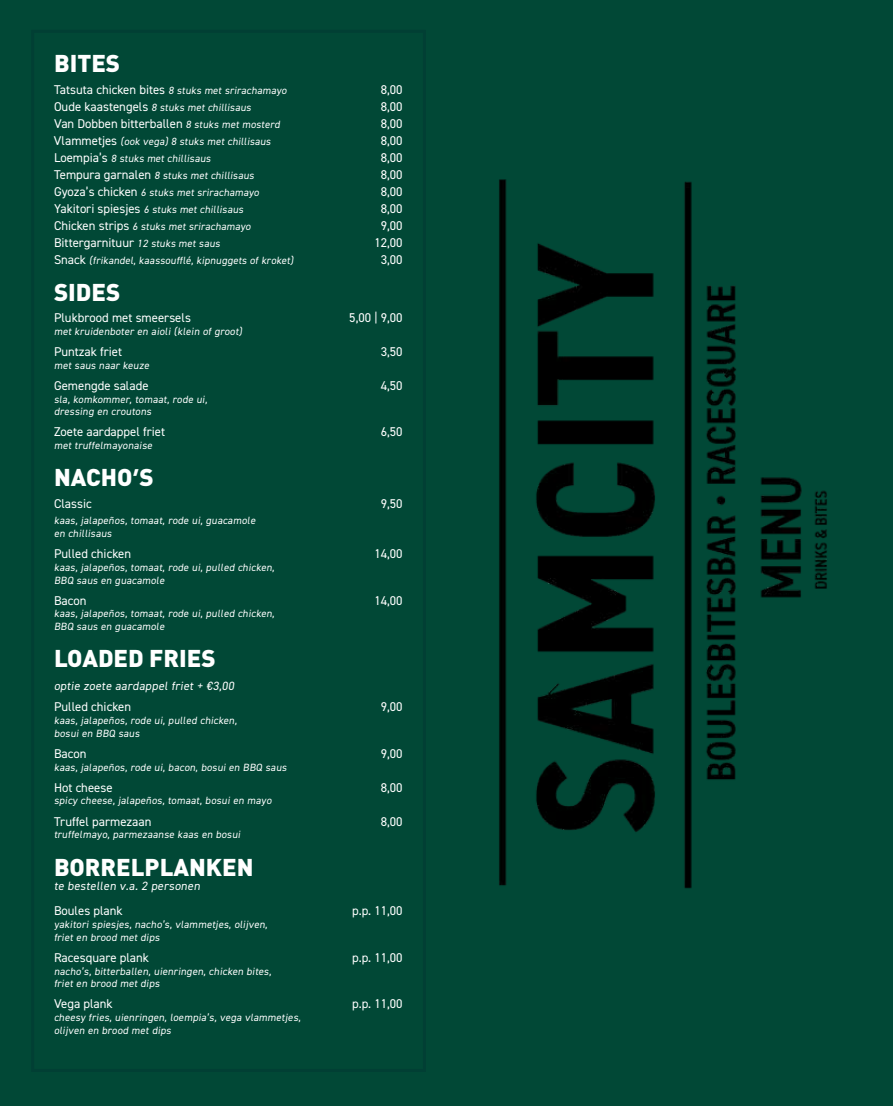
<style>
.page{position:relative;width:893px;height:1106px;background:#014836}
.page>*{position:absolute;margin:0;border:0;box-sizing:border-box;transform-origin:0 0}
.t1{font:900 24px "DINOT";color:#fff}
.t2{font:12.75px "DIN2014";color:#fff}
.t3{font:12px "DIN2014";color:#fff}
.t4{font:10.5px/12.6px "DIN2014";letter-spacing:.025em;color:#fff}
.s1{font-size:12.75px}
.s2{font-size:10.5px}
.s3{font-family:"Avenir"}
</style>
<div class="page">
<img style="left:471px;top:85px;width:386px;height:893px">
<div style="left:31px;top:30px;width:395px;height:1041px;border:3px solid #013f34"></div>
<h1 class="t1" style="left:54px;top:44px;width:68px">BITES</h1>
<p class="t4" style="left:54px;top:83px;width:236px"><span class="s1">Tatsuta chicken bites</span> 8 stuks met srirachamayo</p>
<p class="t2" style="left:381px;top:81px;width:23px">8,00</p>
<p class="t4" style="left:54px;top:100px;width:200px"><span class="s1">Oude kaastengels</span> 8 stuks met chillisaus</p>
<p class="t2" style="left:381px;top:98px;width:23px">8,00</p>
<p class="t2" style="left:54px;top:115px;width:229px">Van Dobben bitterballen <span class="s2">8 stuks met mosterd</span></p>
<p class="t2" style="left:381px;top:115px;width:23px">8,00</p>
<p class="t4" style="left:54px;top:134px;width:220px"><span class="s1">Vlammetjes</span> (ook vega) 8 stuks met chillisaus</p>
<p class="t2" style="left:381px;top:132px;width:23px">8,00</p>
<p class="t4" style="left:54px;top:151px;width:160px"><span class="s1">Loempia’s</span> 8 stuks met chillisaus</p>
<p class="t2" style="left:381px;top:149px;width:23px">8,00</p>
<p class="t4" style="left:54px;top:168px;width:203px"><span class="s1">Tempura garnalen</span> 8 stuks met chillisaus</p>
<p class="t2" style="left:381px;top:166px;width:23px">8,00</p>
<p class="t4" style="left:54px;top:185px;width:208px"><span class="s1">Gyoza’s chicken</span> 6 stuks met srirachamayo</p>
<p class="t2" style="left:381px;top:183px;width:23px">8,00</p>
<p class="t4" style="left:54px;top:202px;width:193px"><span class="s1">Yakitori spiesjes</span> 6 stuks met chillisaus</p>
<p class="t2" style="left:381px;top:200px;width:23px">8,00</p>
<p class="t4" style="left:54px;top:219px;width:200px"><span class="s1">Chicken strips</span> 6 stuks met srirachamayo</p>
<p class="t2" style="left:381px;top:217px;width:23px">9,00</p>
<p class="t2" style="left:54px;top:234px;width:169px">Bittergarnituur <span class="s2">12 stuks met saus</span></p>
<p class="t2" style="left:374px;top:234px;width:30px">12,00</p>
<p class="t4" style="left:54px;top:253px;width:243px"><span class="s1">Snack</span> (frikandel, kaassoufflé, kipnuggets of kroket)</p>
<p class="t2" style="left:381px;top:251px;width:23px">3,00</p>
<h1 class="t1" style="left:54px;top:273px;width:68px">SIDES</h1>
<p class="t2" style="left:54px;top:310px;width:138px">Plukbrood met smeersels</p>
<p class="t2" style="left:349px;top:310px;width:55px">5,00 | 9,00</p>
<p class="t4" style="left:54px;top:325px;width:192px">met kruidenboter en aioli (klein of groot)</p>
<p class="t2" style="left:54px;top:344px;width:70px">Puntzak friet</p>
<p class="t2" style="left:381px;top:344px;width:23px">3,50</p>
<p class="t4" style="left:54px;top:358px;width:98px">met saus naar keuze</p>
<p class="t2" style="left:54px;top:377px;width:96px">Gemengde salade</p>
<p class="t2" style="left:381px;top:377px;width:23px">4,50</p>
<p class="t4" style="left:54px;top:392px;width:157px">sla, komkommer, tomaat, rode ui, dressing en croutons</p>
<p class="t2" style="left:54px;top:424px;width:113px">Zoete aardappel friet</p>
<p class="t2" style="left:381px;top:424px;width:23px">6,50</p>
<p class="t4" style="left:54px;top:439px;width:102px">met truffelmayonaise</p>
<h1 class="t1" style="left:54px;top:458px;width:101px">NACHO<span class="s3">’</span>S</h1>
<p class="t2" style="left:54px;top:495px;width:39px">Classic</p>
<p class="t2" style="left:381px;top:495px;width:23px">9,50</p>
<p class="t4" style="left:54px;top:514px;width:205px">kaas, jalapeños, tomaat, rode ui, guacamole en chillisaus</p>
<p class="t2" style="left:54px;top:546px;width:79px">Pulled chicken</p>
<p class="t2" style="left:374px;top:546px;width:30px">14,00</p>
<p class="t4" style="left:54px;top:561px;width:224px">kaas, jalapeños, tomaat, rode ui, pulled chicken,<br>BBQ saus en guacamole</p>
<p class="t2" style="left:54px;top:592px;width:34px">Bacon</p>
<p class="t2" style="left:374px;top:592px;width:30px">14,00</p>
<p class="t4" style="left:54px;top:607px;width:224px">kaas, jalapeños, tomaat, rode ui, pulled chicken,<br>BBQ saus en guacamole</p>
<h1 class="t1" style="left:54px;top:639px;width:163px">LOADED FRIES</h1>
<p class="t3" style="left:54px;top:678px;width:184px">optie zoete aardappel friet + €3,00</p>
<p class="t2" style="left:54px;top:699px;width:79px">Pulled chicken</p>
<p class="t2" style="left:381px;top:699px;width:23px">9,00</p>
<p class="t4" style="left:54px;top:714px;width:186px">kaas, jalapeños, rode ui, pulled chicken, bosui en BBQ saus</p>
<p class="t2" style="left:54px;top:745px;width:34px">Bacon</p>
<p class="t2" style="left:381px;top:745px;width:23px">9,00</p>
<p class="t4" style="left:54px;top:760px;width:236px">kaas, jalapeños, rode ui, bacon, bosui en BBQ saus</p>
<p class="t2" style="left:54px;top:779px;width:60px">Hot cheese</p>
<p class="t2" style="left:381px;top:779px;width:23px">8,00</p>
<p class="t4" style="left:54px;top:794px;width:221px">spicy cheese, jalapeños, tomaat, bosui en mayo</p>
<p class="t2" style="left:54px;top:813px;width:99px">Truffel parmezaan</p>
<p class="t2" style="left:381px;top:813px;width:23px">8,00</p>
<p class="t4" style="left:54px;top:828px;width:190px">truffelmayo, parmezaanse kaas en bosui</p>
<h1 class="t1" style="left:54px;top:847px;width:201px">BORRELPLANKEN</h1>
<p class="t3" style="left:54px;top:878px;width:150px">te bestellen v.a. 2 personen</p>
<p class="t2" style="left:54px;top:903px;width:70px">Boules plank</p>
<p class="t2" style="left:352px;top:903px;width:52px">p.p. 11,00</p>
<p class="t4" style="left:54px;top:918px;width:217px">yakitori spiesjes, nacho’s, vlammetjes, olijven, friet en brood met dips</p>
<p class="t2" style="left:54px;top:949px;width:97px">Racesquare plank</p>
<p class="t2" style="left:352px;top:949px;width:52px">p.p. 11,00</p>
<p class="t4" style="left:54px;top:964px;width:221px">nacho’s, bitterballen, uienringen, chicken bites, friet en brood met dips</p>
<p class="t2" style="left:54px;top:996px;width:60px">Vega plank</p>
<p class="t2" style="left:352px;top:996px;width:52px">p.p. 11,00</p>
<p class="t4" style="left:54px;top:1010px;width:250px">cheesy fries, uienringen, loempia’s, vega vlammetjes, olijven en brood met dips</p>
</div>
